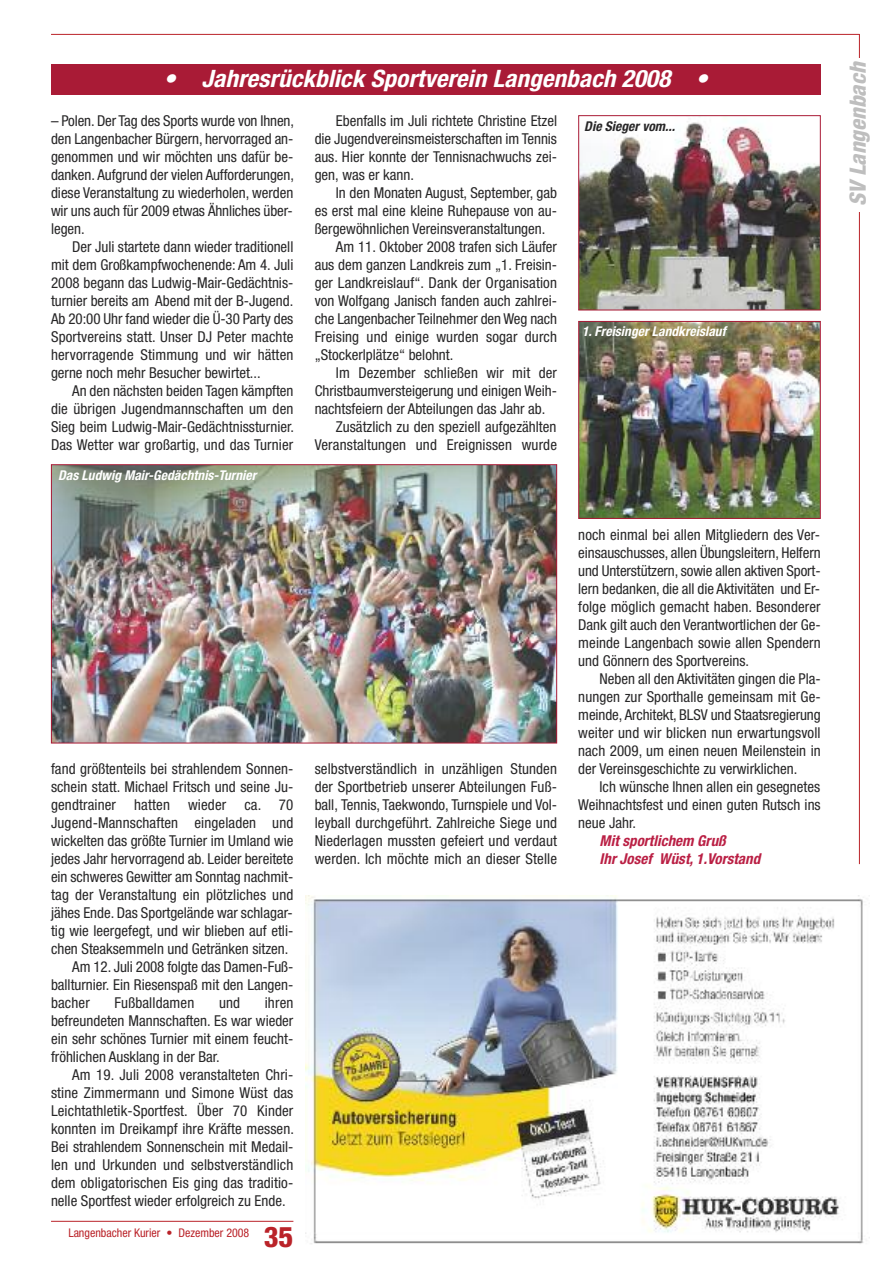
<style>
.page{position:relative;width:893px;height:1263px;background:#fff}
.page>*{position:absolute;margin:0;border:0;box-sizing:border-box;transform-origin:0 0}
.t1{font:800 condensed 28.5px "Helvetica Neue";color:#ba2329}
.t2{font:italic 700 condensed 24px "Helvetica Neue";letter-spacing:.005em;color:#fff;scale:1.05 1}
.t3{font:italic 800 condensed 22.5px "Helvetica Neue";letter-spacing:.005em;color:#bebebe}
.t4{font:condensed 15px/18px "Helvetica Neue";color:#272627;text-align:justify}
.t5{font:italic 700 condensed 15px/18px "Helvetica Neue";letter-spacing:.005em;color:#ba1f44}
.t6{font:italic 700 condensed 13.5px "Helvetica Neue";letter-spacing:.005em;color:#fff}
.t7{font:italic 700 condensed 13.5px "Helvetica Neue";letter-spacing:.005em;color:#272627}
.t8{font:condensed 12px "Helvetica Neue";color:#ba2329}
</style>
<div class="page">
<hr style="left:51px;top:34px;width:808px;height:1px;background:#ba2329">
<hr style="left:859px;top:34px;width:1px;height:830px;background:#ba2329">
<div style="left:850px;top:58px;width:26px;height:153px;background:#fff"></div>
<div style="left:51px;top:64px;width:770px;height:30px;background:#a91b36"></div>
<img style="left:306px;top:895px;width:564px;height:349px">
<hr style="left:51px;top:1221px;width:242px;height:1px;background:#ba2329">
<img style="left:580px;top:323px;width:239px;height:194px">
<div style="left:578px;top:321px;width:243px;height:198px;border:1px solid #a91b36"></div>
<img style="left:580px;top:120px;width:239px;height:188px">
<div style="left:578px;top:115px;width:243px;height:195px;border:1px solid #a91b36"></div>
<img style="left:53px;top:466px;width:502px;height:275px">
<div style="left:51px;top:464px;width:506px;height:279px;border:1px solid #a91b36"></div>
<h2 class="t2" style="left:164px;top:70px;width:520px">• Jahresrückblick Sportverein Langenbach 2008 •</h2>
<p class="t4" style="left:51px;top:113px;width:244px">– Polen. Der Tag des Sports wurde von Ihnen, den Langenbacher Bürgern, hervorraged an&shy;genommen und wir möchten uns dafür be&shy;danken. Aufgrund der vielen Aufforderungen, diese Veranstaltung zu wiederholen, werden wir uns auch für 2009 etwas Ähnliches über&shy;legen.</p>
<p class="t4" style="left:51px;top:239px;width:244px;text-indent:21px">Der Juli startete dann wieder traditionell mit dem Großkampfwochenende: Am 4. Juli 2008 begann das Ludwig-Mair-Gedächtnis&shy;turnier bereits am Abend mit der B-Jugend.<br>Ab 20:00 Uhr fand wieder die Ü-30 Party des Sportvereins statt. Unser DJ Peter machte hervorragende Stimmung und wir hätten gerne noch mehr Besucher bewirtet...</p>
<p class="t4" style="left:51px;top:383px;width:244px;text-indent:21px">An den nächsten beiden Tagen kämpften die übrigen Jugendmannschaften um den Sieg beim Ludwig-Mair-Gedächtnissturnier.<br>Das Wetter war großartig, und das Turnier</p>
<p class="t6" style="left:58px;top:470px;width:200px">Das Ludwig Mair-Gedächtnis-Turnier</p>
<p class="t4" style="left:315px;top:113px;width:244px;text-indent:21px">Ebenfalls im Juli richtete Christine Etzel die Jugendvereinsmeisterschaften im Tennis aus. Hier konnte der Tennisnachwuchs zei&shy;gen, was er kann.</p>
<p class="t4" style="left:336px;top:185px;width:223px">In den Monaten August, September, gab</p>
<p class="t4" style="left:315px;top:203px;width:244px">es erst mal eine kleine Ruhepause von au-</p>
<p class="t4" style="left:315px;top:221px;width:232px">ßergewöhnlichen Vereinsveranstaltungen.</p>
<p class="t4" style="left:336px;top:239px;width:223px">Am 11. Oktober 2008 trafen sich Läufer</p>
<p class="t4" style="left:315px;top:257px;width:244px">aus dem ganzen Landkreis zum „1. Freisin-</p>
<p class="t4" style="left:315px;top:275px;width:244px">ger Landkreislauf“. Dank der Organisation</p>
<p class="t4" style="left:315px;top:293px;width:244px">von Wolfgang Janisch fanden auch zahlrei-</p>
<p class="t4" style="left:315px;top:311px;width:244px">che Langenbacher Teilnehmer den Weg nach</p>
<p class="t4" style="left:315px;top:329px;width:244px">Freising und einige wurden sogar durch</p>
<p class="t4" style="left:315px;top:347px;width:140px">„Stockerlplätze“ belohnt.</p>
<p class="t4" style="left:336px;top:365px;width:223px">Im Dezember schließen wir mit der</p>
<p class="t4" style="left:315px;top:383px;width:244px">Christbaumversteigerung und einigen Weih-</p>
<p class="t4" style="left:315px;top:401px;width:232px">nachtsfeiern der Abteilungen das Jahr ab.</p>
<p class="t4" style="left:336px;top:419px;width:222px">Zusätzlich zu den speziell aufgezählten</p>
<p class="t4" style="left:315px;top:437px;width:244px">Veranstaltungen und Ereignissen wurde</p>
<p class="t4" style="left:51px;top:761px;width:244px">fand größtenteils bei strahlendem Sonnen-</p>
<p class="t4" style="left:51px;top:779px;width:244px">schein statt. Michael Fritsch und seine Ju-</p>
<p class="t4" style="left:51px;top:797px;width:244px">gendtrainer hatten wieder ca. 70</p>
<p class="t4" style="left:51px;top:815px;width:244px">Jugend-Mannschaften eingeladen und</p>
<p class="t4" style="left:51px;top:833px;width:244px">wickelten das größte Turnier im Umland wie</p>
<p class="t4" style="left:51px;top:851px;width:244px">jedes Jahr hervorragend ab. Leider bereitete</p>
<p class="t4" style="left:51px;top:869px;width:244px">ein schweres Gewitter am Sonntag nachmit-</p>
<p class="t4" style="left:51px;top:887px;width:244px">tag der Veranstaltung ein plötzliches und</p>
<p class="t4" style="left:51px;top:905px;width:243px">jähes Ende. Das Sportgelände war schlagar-</p>
<p class="t4" style="left:51px;top:923px;width:244px">tig wie leergefegt, und wir blieben auf etli-</p>
<p class="t4" style="left:51px;top:941px;width:239px">chen Steaksemmeln und Getränken sitzen.</p>
<p class="t4" style="left:72px;top:959px;width:223px">Am 12. Juli 2008 folgte das Damen-Fuß-</p>
<p class="t4" style="left:51px;top:977px;width:244px">ballturnier. Ein Riesenspaß mit den Langen-</p>
<p class="t4" style="left:51px;top:995px;width:40px">bacher</p>
<p class="t4" style="left:114px;top:995px;width:81px">Fußballdamen</p>
<p class="t4" style="left:219px;top:995px;width:23px">und</p>
<p class="t4" style="left:51px;top:995px;width:244px;text-indent:214px">ihren befreundeten Mannschaften. Es war wieder ein sehr schönes Turnier mit einem feucht&shy;fröhlichen Ausklang in der Bar.</p>
<p class="t4" style="left:51px;top:1067px;width:244px;text-indent:21px">Am 19. Juli 2008 veranstalteten Chri&shy;stine Zimmermann und Simone Wüst das Leichtathletik-Sportfest. Über 70 Kinder konnten im Dreikampf ihre Kräfte messen.<br>Bei strahlendem Sonnenschein mit Medail&shy;len und Urkunden und selbstverständlich dem obligatorischen Eis ging das traditio&shy;nelle Sportfest wieder erfolgreich zu Ende.</p>
<p class="t8" style="left:68px;top:1228px;width:183px">Langenbacher Kurier • Dezember 2008</p>
<h1 class="t1" style="left:264px;top:1227px;width:31px">35</h1>
<p class="t4" style="left:315px;top:761px;width:244px">selbstverständlich in unzähligen Stunden der Sportbetrieb unserer Abteilungen Fuß&shy;ball, Tennis, Taekwondo, Turnspiele und Vol&shy;leyball durchgeführt. Zahlreiche Siege und Niederlagen mussten gefeiert und verdaut werden. Ich möchte mich an dieser Stelle</p>
<p class="t7" style="left:584px;top:121px;width:92px">Die Sieger vom...</p>
<p class="t6" style="left:582px;top:326px;width:145px">1. Freisinger Landkreislauf</p>
<p class="t4" style="left:578px;top:527px;width:244px">noch einmal bei allen Mitgliedern des Ver&shy;einsauschusses, allen Übungsleitern, Helfern und Unterstützern, sowie allen aktiven Sport&shy;lern bedanken, die all die Aktivitäten und Er&shy;folge möglich gemacht haben. Besonderer Dank gilt auch den Verantwortlichen der Ge&shy;meinde Langenbach sowie allen Spendern und Gönnern des Sportvereins.</p>
<p class="t4" style="left:578px;top:671px;width:244px;text-indent:21px">Neben all den Aktivitäten gingen die Pla&shy;nungen zur Sporthalle gemeinsam mit Ge&shy;meinde, Architekt, BLSV und Staatsregierung weiter und wir blicken nun erwartungsvoll nach 2009, um einen neuen Meilenstein in der Vereinsgeschichte zu verwirklichen.</p>
<p class="t4" style="left:578px;top:779px;width:244px;text-indent:21px">Ich wünsche Ihnen allen ein gesegnetes Weihnachtsfest und einen guten Rutsch ins neue Jahr.</p>
<p class="t5" style="left:600px;top:833px;width:162px">Mit sportlichem Gruß<br>Ihr Josef Wüst, 1.Vorstand</p>
<h3 class="t3" style="left:850px;top:206px;width:145px;rotate:-90deg">SV Langenbach</h3>
</div>
